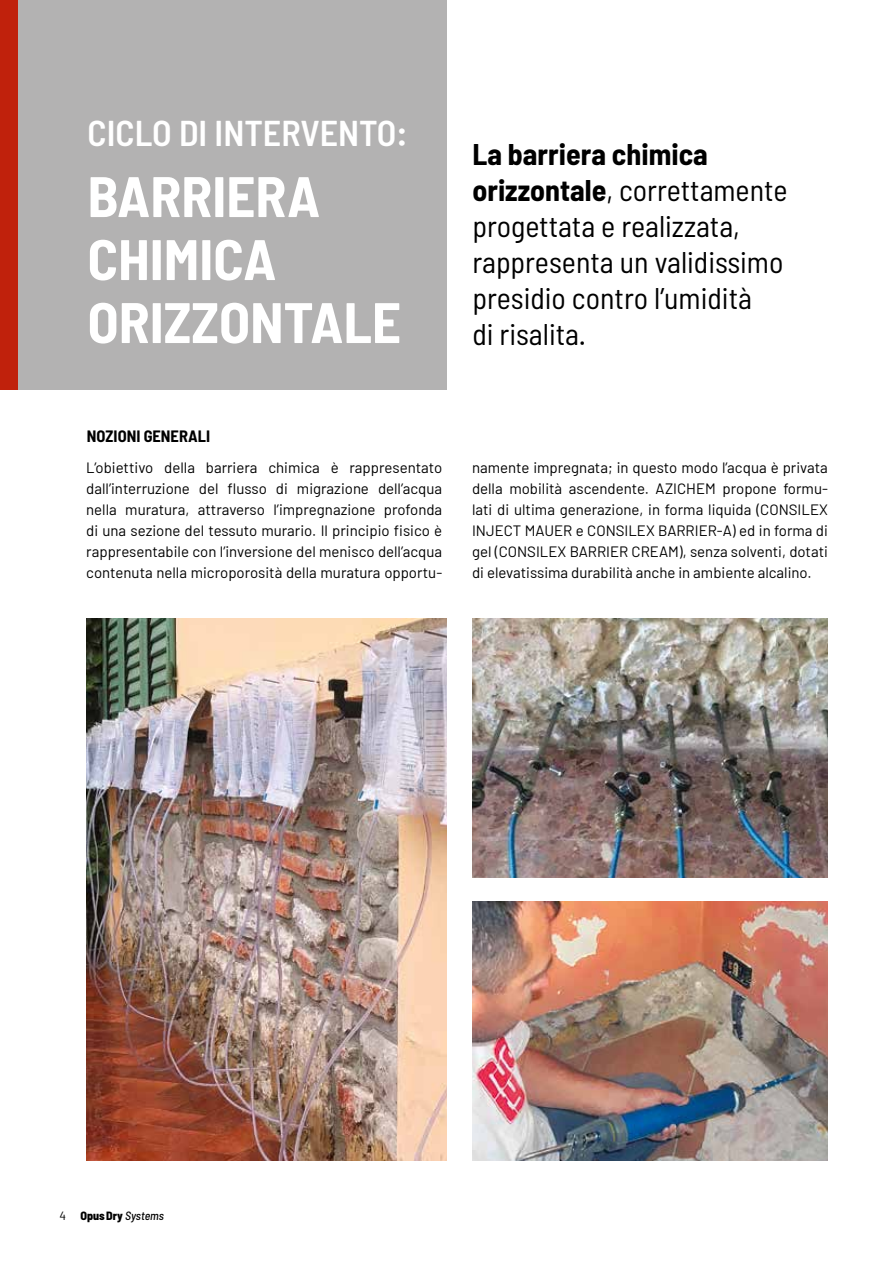
<style>
.page{position:relative;width:893px;height:1263px;background:#fff}
.page>*{position:absolute;margin:0;border:0;box-sizing:border-box;transform-origin:0 0}
.t1{font:700 semi-condensed 57px/63px "Barlow";color:#fff}
.t2{font:600 semi-condensed 36px "Barlow";color:#fff}
.t3{font:semi-condensed 30px/36px "Barlow";color:#000}
.t4{font:700 semi-condensed 16.5px "Barlow";color:#000}
.t5{font:15px/21px "Barlow";color:#000;text-align:justify}
.t6{font:800 semi-condensed 12px "Barlow";color:#000}
.s1{font-weight:700}
.s2{font-weight:400;font-stretch:normal}
.s3{font-weight:500;font-style:italic}
</style>
<div class="page">
<div style="left:0;top:0;width:446px;height:389px;background:#b3b2b2"></div>
<div style="left:0;top:0;width:17px;height:389px;background:#c0210c"></div>
<img style="left:87px;top:618px;width:359px;height:543px">
<img style="left:472px;top:901px;width:356px;height:260px">
<img style="left:472px;top:618px;width:356px;height:260px">
<h2 class="t2" style="left:88px;top:110px;width:321px">CICLO DI INTERVENTO:</h2>
<h1 class="t1" style="left:88px;top:164px;width:315px">BARRIERA<br>CHIMICA<br>ORIZZONTALE</h1>
<p class="t4" style="left:87px;top:426px;width:125px">NOZIONI GENERALI</p>
<h3 class="t3" style="left:472px;top:136px;width:317px"><span class="s1">La barriera chimica orizzontale</span>, correttamente progettata e realizzata, rappresenta un validissimo presidio contro l’umidità<br>di risalita.</h3>
<p class="t5" style="left:86px;top:456px;width:357px">L’obiettivo della barriera chimica è rappresentato dall’interruzione del flusso di migrazione dell’acqua nella muratura, attraverso l’impregnazione profonda di una sezione del tessuto murario. Il principio fisico è rappresentabile con l’inversione del menisco dell’acqua contenuta nella microporosità della muratura opportu-</p>
<p class="t5" style="left:472px;top:456px;width:357px">namente impregnata; in questo modo l’acqua è privata della mobilità ascendente. AZICHEM propone formu&shy;lati di ultima generazione, in forma liquida (CONSILEX INJECT MAUER e CONSILEX BARRIER-A) ed in forma di gel (CONSILEX BARRIER CREAM), senza solventi, dotati di elevatissima durabilità anche in ambiente alcalino.</p>
<p class="t6" style="left:60px;top:1208px;width:106px"><span class="s2">4</span> OpusDry <span class="s3">Systems</span></p>
</div>
